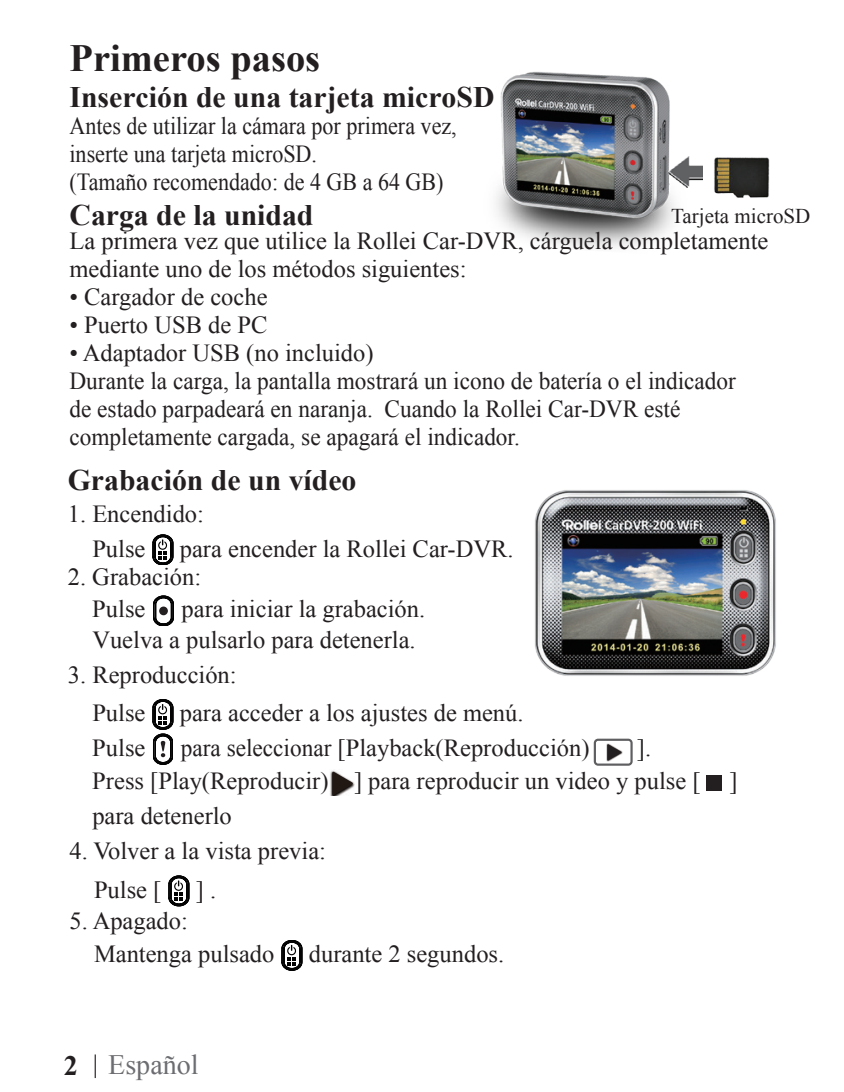
<style>
.page{position:relative;width:844px;height:1092px;background:#fff}
.page>*{position:absolute;margin:0;border:0;box-sizing:border-box;transform-origin:0 0}
.t1{font:700 38.5px "Times New Roman";color:#231f20}
.t2{font:700 29.75px "Times New Roman";color:#231f20}
.t3{font:28px "Times New Roman";color:#6c6d70}
.t4{font:24.5px/28px "Times New Roman";color:#231f20}
.t5{font:24.5px/28px "Times New Roman";color:#231f20;scale:.9 1}
.t6{font:24.5px "Times New Roman";color:#231f20;scale:.95 1}
.t7{font:21px "Times New Roman";color:#231f20}
.s1{font-weight:700;color:#231f20}
.s2{font-family:"Adobe Ming Std";font-weight:300;color:#231f20}
</style>
<div class="page">
<svg style="left:152px;top:534px;width:21px;height:31px"></svg>
<svg style="left:153px;top:596px;width:21px;height:30px"></svg>
<svg style="left:152px;top:699px;width:21px;height:65px"></svg>
<svg style="left:593px;top:738px;width:39px;height:27px"></svg>
<img style="left:330px;top:770px;width:24px;height:25px">
<svg style="left:332px;top:771px;width:21px;height:24px"></svg>
<div style="left:706px;top:775px;width:15px;height:15px;background:#231f20"></div>
<img style="left:496px;top:71px;width:192px;height:177px">
<img style="left:668px;top:156px;width:34px;height:31px">
<img style="left:714px;top:157px;width:56px;height:41px">
<img style="left:535px;top:490px;width:241px;height:186px">
<svg style="left:168px;top:875px;width:21px;height:30px"></svg>
<svg style="left:281px;top:940px;width:21px;height:30px"></svg>
<h1 class="t1" style="left:69px;top:31px;width:252px">Primeros pasos</h1>
<p class="t2" style="left:69px;top:76px;width:426px">Inserción de una tarjeta microSD</p>
<p class="t5" style="left:69px;top:111px;width:431px">Antes de utilizar la cámara por primera vez, inserte una tarjeta microSD.<br>(Tamaño recomendado: de 4 GB a 64 GB)</p>
<p class="t2" style="left:69px;top:195px;width:245px">Carga de la unidad</p>
<p class="t7" style="left:671px;top:202px;width:141px">Tarjeta microSD</p>
<p class="t4" style="left:69px;top:226px;width:700px">La primera vez que utilice la Rollei Car-DVR, cárguela completamente mediante uno de los métodos siguientes:</p>
<p class="t4" style="left:69px;top:282px;width:199px">• Cargador de coche</p>
<p class="t4" style="left:69px;top:310px;width:199px">• Puerto USB de PC</p>
<p class="t4" style="left:69px;top:338px;width:667px">• Adaptador USB (no incluido)<br>Durante la carga, la pantalla mostrará un icono de batería o el indicador de estado parpadeará en naranja. Cuando la Rollei Car-DVR esté completamente cargada, se apagará el indicador.</p>
<p class="t2" style="left:68px;top:460px;width:290px">Grabación de un vídeo</p>
<p class="t4" style="left:92px;top:495px;width:113px;line-height:35px;text-indent:-24px">1. Encendido:<br>Pulse</p>
<p class="t4" style="left:180px;top:534px;width:335px">para encender la Rollei Car-DVR.</p>
<p class="t4" style="left:92px;top:560px;width:110px;line-height:32.2px;text-indent:-24px">2. Grabación:<br>Pulse</p>
<p class="t4" style="left:92px;top:593px;width:334px;line-height:30.8px;text-indent:89px">para iniciar la grabación.<br>Vuelva a pulsarlo para detenerla.</p>
<p class="t4" style="left:92px;top:655px;width:146px;line-height:38.5px;text-indent:-24px">3. Reproducción:<br>Pulse</p>
<p class="t4" style="left:180px;top:698px;width:345px">para acceder a los ajustes de menú.</p>
<p class="t4" style="left:92px;top:733px;width:55px">Pulse</p>
<p class="t6" style="left:181px;top:731px;width:431px">para seleccionar [Playback(Reproducción)</p>
<p class="t4" style="left:92px;top:731px;width:646px;line-height:32.6px;text-indent:544px">].<br>Press [Play(Reproducir) ] para reproducir un video y pulse [ ]</p>
<p class="t4" style="left:92px;top:800px;width:141px">para detenerlo</p>
<p class="t4" style="left:94px;top:831px;width:233px;line-height:38.5px;text-indent:-24px">4. Volver a la vista previa:<br>Pulse [</p>
<p class="t4" style="left:196px;top:875px;width:22px">] .</p>
<p class="t4" style="left:94px;top:904px;width:182px;line-height:32.9px;text-indent:-24px">5. Apagado:<br>Mantenga pulsado</p>
<p class="t4" style="left:309px;top:939px;width:197px">durante 2 segundos.</p>
<p class="t3" style="left:64px;top:1045px;width:136px"><span class="s1">2</span> <span class="s2">|</span> Español</p>
</div>
